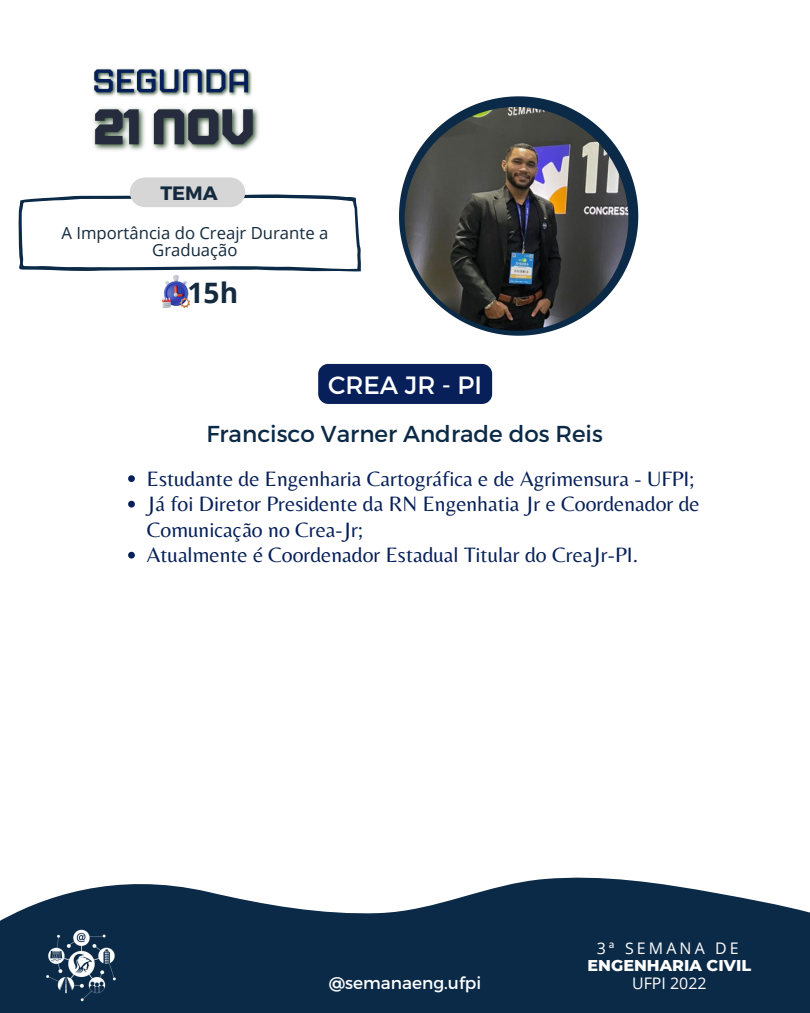
<style>
.page{position:relative;width:810px;height:1013px;background:#fff}
.page>*{position:absolute;margin:0;border:0;box-sizing:border-box;transform-origin:0 0}
.t1{font:700 28.2px "Open Sans";color:#142a3e}
.t2{font:25px "Montserrat";color:#fff}
.t3{font:23px "Montserrat";color:#0b2a47}
.t4{font:21.6px/25.5px "Belleza";color:#072059}
.t5{font:700 19.4px "Montserrat";color:#142a3e}
.t6{font:17px "Montserrat";color:#fff}
.t7{font:16.7px/16.4px "Open Sans";color:#142a3e;text-align:center}
.t8{font:800 15.9px "Montserrat";color:#fff}
.t9{font:15.9px "Open Sans";letter-spacing:.195em;color:#fff}
.t10{font:15.9px "Open Sans";color:#fff}
</style>
<div class="page">
<svg style="left:0;top:877px;width:810px;height:135px;background:#2d4861"></svg>
<img style="left:44px;top:928px;width:74px;height:74px">
<svg style="left:399px;top:96px;width:239px;height:240px"></svg>
<img style="left:405px;top:107px;width:223px;height:224px;border-radius:50%">
<div style="left:318px;top:364px;width:174px;height:40px;background:#072059;border-radius:10px"></div>
<img style="left:93px;top:68px;width:159px;height:28px">
<img style="left:93px;top:107px;width:166px;height:44px">
<svg style="left:128px;top:475px;width:7px;height:7px"></svg>
<svg style="left:128px;top:501px;width:7px;height:6px"></svg>
<svg style="left:128px;top:552px;width:7px;height:6px"></svg>
<svg style="left:19px;top:194px;width:342px;height:77px"></svg>
<div style="left:145px;top:177px;width:85px;height:30px;background:#d6d6d6"></div>
<img style="left:162px;top:275px;width:27px;height:32px">
<p class="t5" style="left:160px;top:181px;width:59px">TEMA</p>
<p class="t7" style="left:61px;top:225px;width:268px">A Importância do Creajr Durante a<br>Graduação</p>
<h1 class="t1" style="left:188px;top:273px;width:52px">15h</h1>
<p class="t2" style="left:328px;top:369px;width:155px">CREA JR - PI</p>
<p class="t3" style="left:206px;top:418px;width:398px">Francisco Varner Andrade dos Reis</p>
<p class="t4" style="left:147px;top:465px;width:554px">Estudante de Engenharia Cartográfica e de Agrimensura - UFPI; Já foi Diretor Presidente da RN Engenhatia Jr e Coordenador de Comunicação no Crea-Jr;<br>Atualmente é Coordenador Estadual Titular do CreaJr-PI.</p>
<p class="t9" style="left:597px;top:937px;width:144px">3ª SEMANA DE</p>
<p class="t8" style="left:588px;top:955px;width:165px">ENGENHARIA CIVIL</p>
<p class="t6" style="left:329px;top:971px;width:154px">@semanaeng.ufpi</p>
<p class="t10" style="left:632px;top:971px;width:76px">UFPI 2022</p>
</div>
